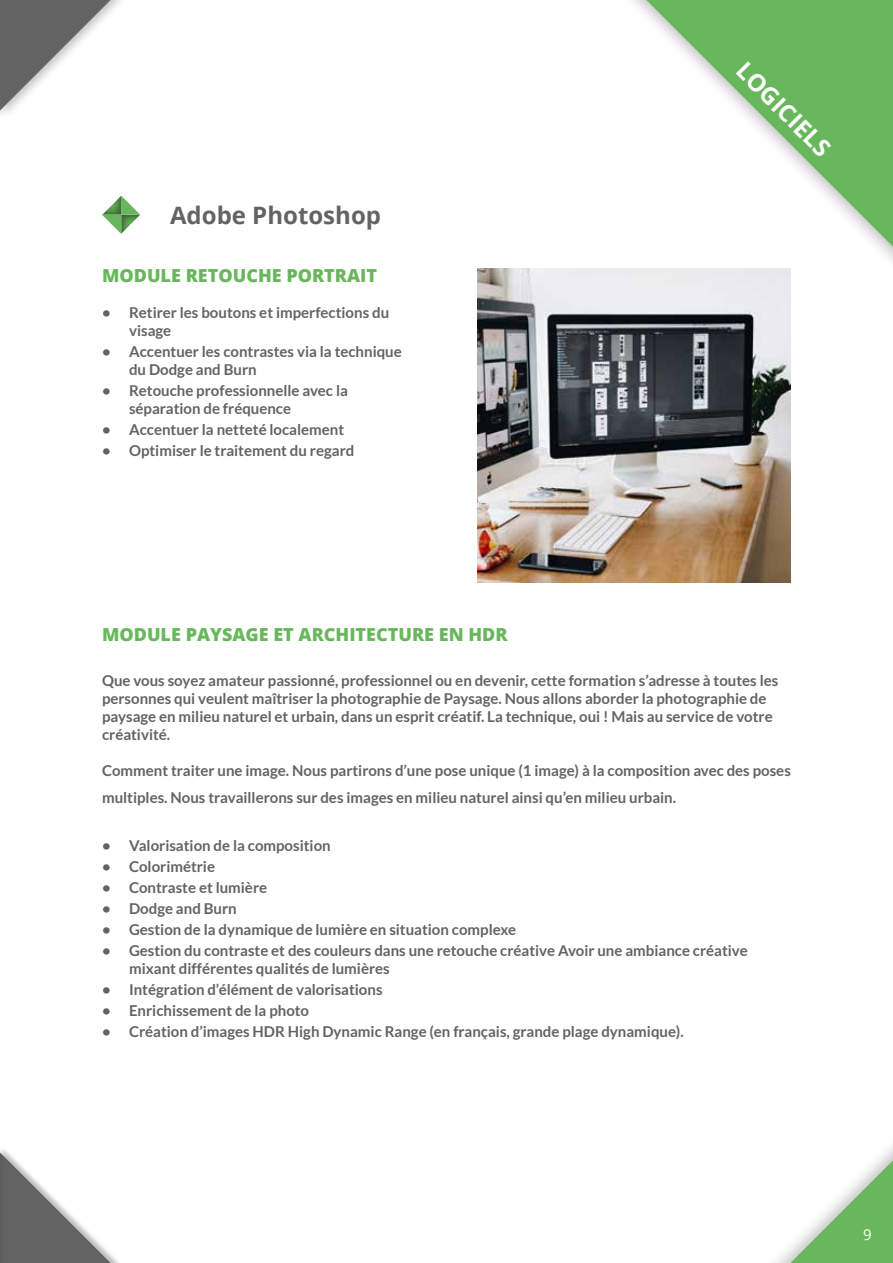
<style>
.page{position:relative;width:893px;height:1263px;background:#fff}
.page>*{position:absolute;margin:0;border:0;box-sizing:border-box;transform-origin:0 0}
.t1{font:700 24px "Open Sans";color:#646363}
.t2{font:700 24px "Open Sans";color:#fff}
.t3{font:800 18px "Open Sans";color:#69b75c}
.t4{font:700 15px/18px "Lato";color:#646363}
.t5{font:15px "Open Sans";color:#fff}
</style>
<div class="page">
<svg style="left:776px;top:1146px;width:117px;height:117px"></svg>
<svg style="left:622px;top:0;width:271px;height:269px"></svg>
<svg style="left:6px;top:1152px;width:113px;height:111px"></svg>
<div style="left:0;top:1141px;width:6px;height:122px;background:#000;opacity:.25"></div>
<svg style="left:0;top:0;width:119px;height:111px"></svg>
<svg style="left:102px;top:196px;width:38px;height:38px"></svg>
<img style="left:477px;top:269px;width:314px;height:313px">
<h1 class="t1" style="left:170px;top:198px;width:212px">Adobe Photoshop</h1>
<p class="t3" style="left:102px;top:262px;width:277px">MODULE RETOUCHE PORTRAIT</p>
<p class="t4" style="left:129px;top:304px;width:262px;text-indent:-27px">• Retirer les boutons et imperfections du visage</p>
<p class="t4" style="left:129px;top:343px;width:274px;text-indent:-27px">• Accentuer les contrastes via la technique du Dodge and Burn</p>
<p class="t4" style="left:129px;top:382px;width:220px;text-indent:-27px">• Retouche professionnelle avec la séparation de fréquence</p>
<p class="t4" style="left:102px;top:421px;width:244px">• Accentuer la netteté localement</p>
<p class="t4" style="left:102px;top:442px;width:254px">• Optimiser le traitement du regard</p>
<h1 class="t2" style="left:753px;top:54px;width:123px;rotate:45deg">LOGICIELS</h1>
<p class="t3" style="left:102px;top:620px;width:407px">MODULE PAYSAGE ET ARCHITECTURE EN HDR</p>
<p class="t4" style="left:102px;top:671px;width:678px">Que vous soyez amateur passionné, professionnel ou en devenir, cette formation s’adresse à toutes les personnes qui veulent maîtriser la photographie de Paysage. Nous allons aborder la photographie de paysage en milieu naturel et urbain, dans un esprit créatif. La technique, oui ! Mais au service de votre créativité.</p>
<p class="t4" style="left:102px;top:756px;width:690px;line-height:27px">Comment traiter une image. Nous partirons d’une pose unique (1 image) à la composition avec des poses multiples. Nous travaillerons sur des images en milieu naturel ainsi qu’en milieu urbain.</p>
<p class="t4" style="left:102px;top:836px;width:230px">• Valorisation de la composition</p>
<p class="t4" style="left:102px;top:857px;width:114px">• Colorimétrie</p>
<p class="t4" style="left:102px;top:878px;width:167px">• Contraste et lumière</p>
<p class="t4" style="left:102px;top:899px;width:136px">• Dodge and Burn</p>
<p class="t4" style="left:102px;top:920px;width:416px">• Gestion de la dynamique de lumière en situation complexe</p>
<p class="t4" style="left:129px;top:941px;width:620px;text-indent:-27px">• Gestion du contraste et des couleurs dans une retouche créative Avoir une ambiance créative mixant différentes qualités de lumières</p>
<p class="t4" style="left:102px;top:980px;width:282px">• Intégration d’élément de valorisations</p>
<p class="t4" style="left:102px;top:1001px;width:209px">• Enrichissement de la photo</p>
<p class="t4" style="left:102px;top:1022px;width:583px">• Création d’images HDR High Dynamic Range (en français, grande plage dynamique).</p>
<p class="t5" style="left:863px;top:1224px;width:10px">9</p>
</div>
